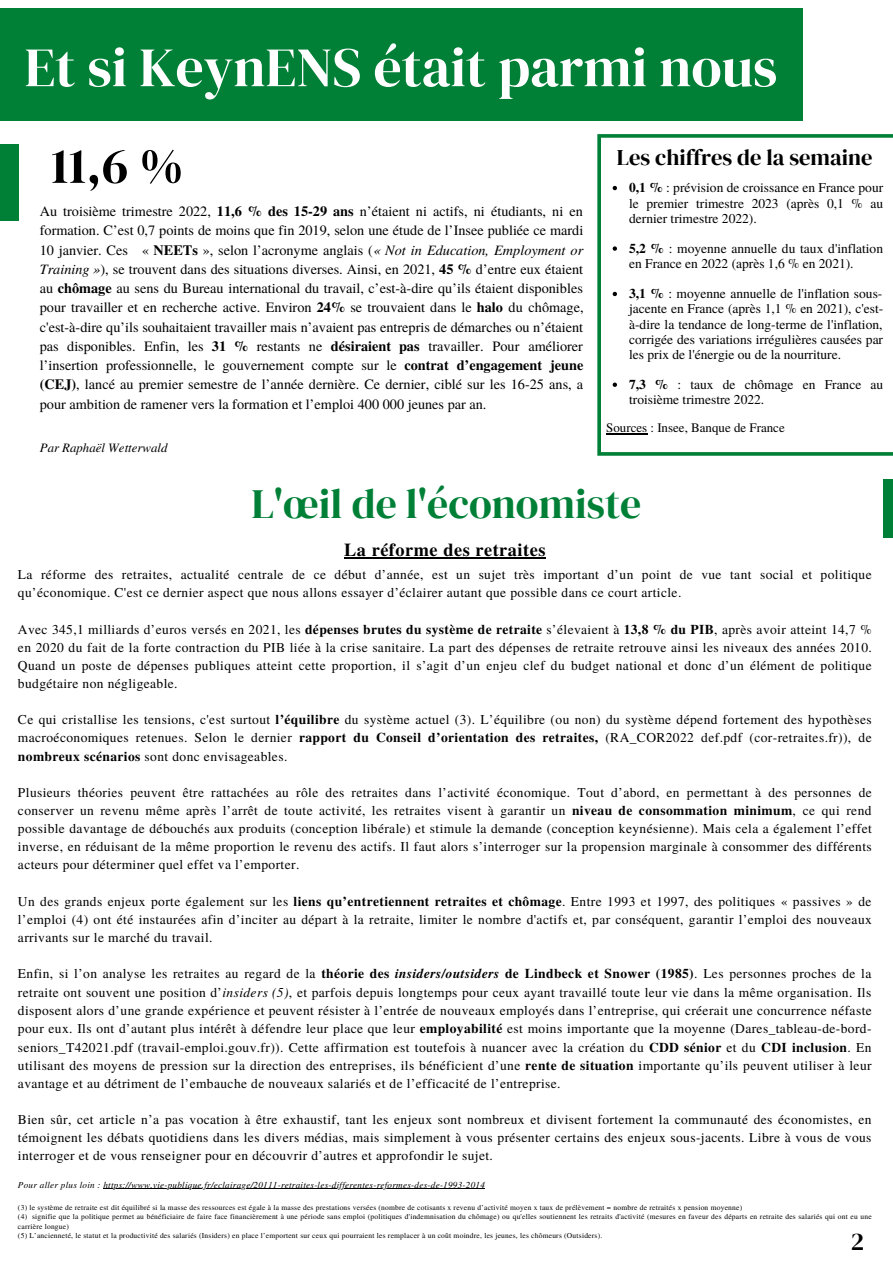
<style>
.page{position:relative;width:893px;height:1264px;background:#fff}
.page>*{position:absolute;margin:0;border:0;box-sizing:border-box;transform-origin:0 0}
.t1{font:55.5px "DM Serif Display";color:#fff}
.t2{font:50.7px "DM Serif Display";color:#000}
.t3{font:41.7px "DM Serif Display";color:#008037}
.t4{font:24.9px "DM Serif Display";color:#000}
.t5{font:22.5px "DM Serif Display";color:#000}
.t6{font:700 18.3px "Te X Gyre Termes";letter-spacing:.03em;color:#000}
.t7{font:14.25px/19.2px "Te X Gyre Termes";color:#000;text-align:justify}
.t8{font:13.5px/18.1px "Te X Gyre Termes";letter-spacing:.03em;color:#000;text-align:justify}
.t9{font:13.5px/15.1px "Te X Gyre Termes";color:#000}
.t10{font:12.9px "Te X Gyre Termes";color:#000}
.t11{font:italic 12.9px "Te X Gyre Termes";color:#000}
.t12{font:italic 9.15px "Te X Gyre Termes";letter-spacing:.03em;color:#000}
.t13{font:7.5px/9.4px "Te X Gyre Termes";letter-spacing:.03em;color:#000}
.s1{font-weight:700}
.s2{font-style:italic}
.s3{font-weight:700;font-style:italic}
</style>
<div class="page">
<div style="left:0;top:8px;width:803px;height:112px;background:#008037"></div>
<div style="left:0;top:144px;width:18px;height:76px;background:#008037"></div>
<hr style="left:344px;top:557px;width:202px;height:1px;background:#000">
<hr style="left:103px;top:1188px;width:382px;height:1px;background:#000">
<div style="left:883px;top:479px;width:9px;height:59px;background:#008037"></div>
<svg style="left:597px;top:134px;width:295px;height:322px"></svg>
<svg style="left:612px;top:186px;width:5px;height:4px"></svg>
<svg style="left:612px;top:246px;width:5px;height:5px"></svg>
<svg style="left:612px;top:292px;width:5px;height:4px"></svg>
<svg style="left:612px;top:382px;width:5px;height:5px"></svg>
<hr style="left:606px;top:433px;width:41px;height:1px;background:#000">
<h1 class="t1" style="left:25px;top:29px;width:754px">Et si KeynENS était parmi nous</h1>
<h2 class="t2" style="left:51px;top:130px;width:134px">11,6 %</h2>
<p class="t7" style="left:40px;top:201px;width:545px">Au troisième trimestre 2022, <span class="s1">11,6 % des 15-29 ans</span> n’étaient ni actifs, ni étudiants, ni en formation. C’est 0,7 points de moins que fin 2019, selon une étude de l’Insee publiée ce mardi 10 janvier. Ces « <span class="s1">NEETs</span> », selon l’acronyme anglais (<span class="s2">« Not in Education, Employment or Training »</span>), se trouvent dans des situations diverses. Ainsi, en 2021, <span class="s1">45 %</span> d’entre eux étaient au <span class="s1">chômage</span> au sens du Bureau international du travail, c’est-à-dire qu’ils étaient disponibles pour travailler et en recherche active. Environ <span class="s1">24%</span> se trouvaient dans le <span class="s1">halo</span> du chômage, c'est-à-dire qu’ils souhaitaient travailler mais n’avaient pas entrepris de démarches ou n’étaient pas disponibles. Enfin, les <span class="s1">31 %</span> restants ne <span class="s1">désiraient pas</span> travailler. Pour améliorer l’insertion professionnelle, le gouvernement compte sur le <span class="s1">contrat d’engagement jeune (CEJ)</span>, lancé au premier semestre de l’année dernière. Ce dernier, ciblé sur les 16-25 ans, a pour ambition de ramener vers la formation et l’emploi 400 000 jeunes par an.</p>
<p class="t11" style="left:40px;top:438px;width:129px">Par Raphaël Wetterwald</p>
<h3 class="t5" style="left:617px;top:142px;width:257px">Les chiffres de la semaine</h3>
<p class="t8" style="left:629px;top:179px;width:255px;line-height:15.1px"><span class="s1">0,1 %</span> : prévision de croissance en France pour le premier trimestre 2023 (après 0,1 % au dernier trimestre 2022).</p>
<p class="t9" style="left:629px;top:240px;width:255px"><span class="s1">5,2 %</span> : moyenne annuelle du taux d'inflation en France en 2022 (après 1,6 % en 2021).</p>
<p class="t8" style="left:629px;top:285px;width:256px;line-height:15.1px"><span class="s1">3,1 %</span> : moyenne annuelle de l'inflation sous&shy;jacente en France (après 1,1 % en 2021), c'est&shy;à-dire la tendance de long-terme de l'inflation, corrigée des variations irrégulières causées par les prix de l'énergie ou de la nourriture.</p>
<p class="t9" style="left:629px;top:376px;width:256px"><span class="s1">7,3 %</span> : taux de chômage en France au troisième trimestre 2022.</p>
<p class="t10" style="left:606px;top:418px;width:180px">Sources : Insee, Banque de France</p>
<h3 class="t3" style="left:251px;top:475px;width:391px">L'œil de l'économiste</h3>
<h3 class="t6" style="left:344px;top:535px;width:203px">La réforme des retraites</h3>
<p class="t8" style="left:18px;top:565px;width:855px">La réforme des retraites, actualité centrale de ce début d’année, est un sujet très important d’un point de vue tant social et politique qu’économique. C'est ce dernier aspect que nous allons essayer d’éclairer autant que possible dans ce court article.</p>
<p class="t8" style="left:18px;top:619px;width:855px">Avec 345,1 milliards d’euros versés en 2021, les <span class="s1">dépenses brutes du système de retraite</span> s’élevaient à <span class="s1">13,8 % du PIB</span>, après avoir atteint 14,7 % en 2020 du fait de la forte contraction du PIB liée à la crise sanitaire. La part des dépenses de retraite retrouve ainsi les niveaux des années 2010.<br>Quand un poste de dépenses publiques atteint cette proportion, il s’agit d’un enjeu clef du budget national et donc d’un élément de politique budgétaire non négligeable.</p>
<p class="t8" style="left:18px;top:710px;width:855px">Ce qui cristallise les tensions, c'est surtout <span class="s1">l’équilibre</span> du système actuel (3). L’équilibre (ou non) du système dépend fortement des hypothèses macroéconomiques retenues. Selon le dernier <span class="s1">rapport du Conseil d’orientation des retraites,</span> (RA_COR2022 def.pdf (cor-retraites.fr)), de <span class="s1">nombreux scénarios</span> sont donc envisageables.</p>
<p class="t8" style="left:18px;top:782px;width:855px">Plusieurs théories peuvent être rattachées au rôle des retraites dans l’activité économique. Tout d’abord, en permettant à des personnes de conserver un revenu même après l’arrêt de toute activité, les retraites visent à garantir un <span class="s1">niveau de consommation minimum</span>, ce qui rend possible davantage de débouchés aux produits (conception libérale) et stimule la demande (conception keynésienne). Mais cela a également l’effet inverse, en réduisant de la même proportion le revenu des actifs. Il faut alors s’interroger sur la propension marginale à consommer des différents acteurs pour déterminer quel effet va l’emporter.</p>
<p class="t8" style="left:18px;top:891px;width:855px">Un des grands enjeux porte également sur les <span class="s1">liens qu’entretiennent retraites et chômage</span>. Entre 1993 et 1997, des politiques « passives » de l’emploi (4) ont été instaurées afin d’inciter au départ à la retraite, limiter le nombre d'actifs et, par conséquent, garantir l’emploi des nouveaux arrivants sur le marché du travail.</p>
<p class="t8" style="left:18px;top:963px;width:855px">Enfin, si l’on analyse les retraites au regard de la <span class="s1">théorie des</span> <span class="s3">insiders/outsiders</span> <span class="s1">de Lindbeck et Snower (1985)</span>. Les personnes proches de la retraite ont souvent une position d’<span class="s2">insiders (5)</span>, et parfois depuis longtemps pour ceux ayant travaillé toute leur vie dans la même organisation. Ils disposent alors d’une grande expérience et peuvent résister à l’entrée de nouveaux employés dans l’entreprise, qui créerait une concurrence néfaste pour eux. Ils ont d’autant plus intérêt à défendre leur place que leur <span class="s1">employabilité</span> est moins importante que la moyenne (Dares_tableau-de-bord&shy;seniors_T42021.pdf (travail-emploi.gouv.fr)). Cette affirmation est toutefois à nuancer avec la création du <span class="s1">CDD sénior</span> et du <span class="s1">CDI inclusion</span>. En utilisant des moyens de pression sur la direction des entreprises, ils bénéficient d’une <span class="s1">rente de situation</span> importante qu’ils peuvent utiliser à leur avantage et au détriment de l’embauche de nouveaux salariés et de l’efficacité de l’entreprise.</p>
<p class="t8" style="left:18px;top:1109px;width:855px">Bien sûr, cet article n’a pas vocation à être exhaustif, tant les enjeux sont nombreux et divisent fortement la communauté des économistes, en témoignent les débats quotidiens dans les divers médias, mais simplement à vous présenter certains des enjeux sous-jacents. Libre à vous de vous interroger et de vous renseigner pour en découvrir d’autres et approfondir le sujet.</p>
<p class="t12" style="left:18px;top:1178px;width:468px">Pour aller plus loin : https://www.vie-publique.fr/eclairage/20111-retraites-les-differentes-reformes-des-de-1993-2014</p>
<p class="t13" style="left:18px;top:1202px;width:855px">(3) le système de retraite est dit équilibré si la masse des ressources est égale à la masse des prestations versées (nombre de cotisants x revenu d’activité moyen x taux de prélèvement = nombre de retraités x pension moyenne)<br>(4) signifie que la politique permet au bénéficiaire de faire face financièrement à une période sans emploi (politiques d'indemnisation du chômage) ou qu'elles soutiennent les retraits d'activité (mesures en faveur des départs en retraite des salariés qui ont eu une carrière longue)<br>(5) L’ancienneté, le statut et la productivité des salariés (Insiders) en place l’emportent sur ceux qui pourraient les remplacer à un coût moindre, les jeunes, les chômeurs (Outsiders).</p>
<h3 class="t4" style="left:850px;top:1223px;width:15px">2</h3>
</div>
